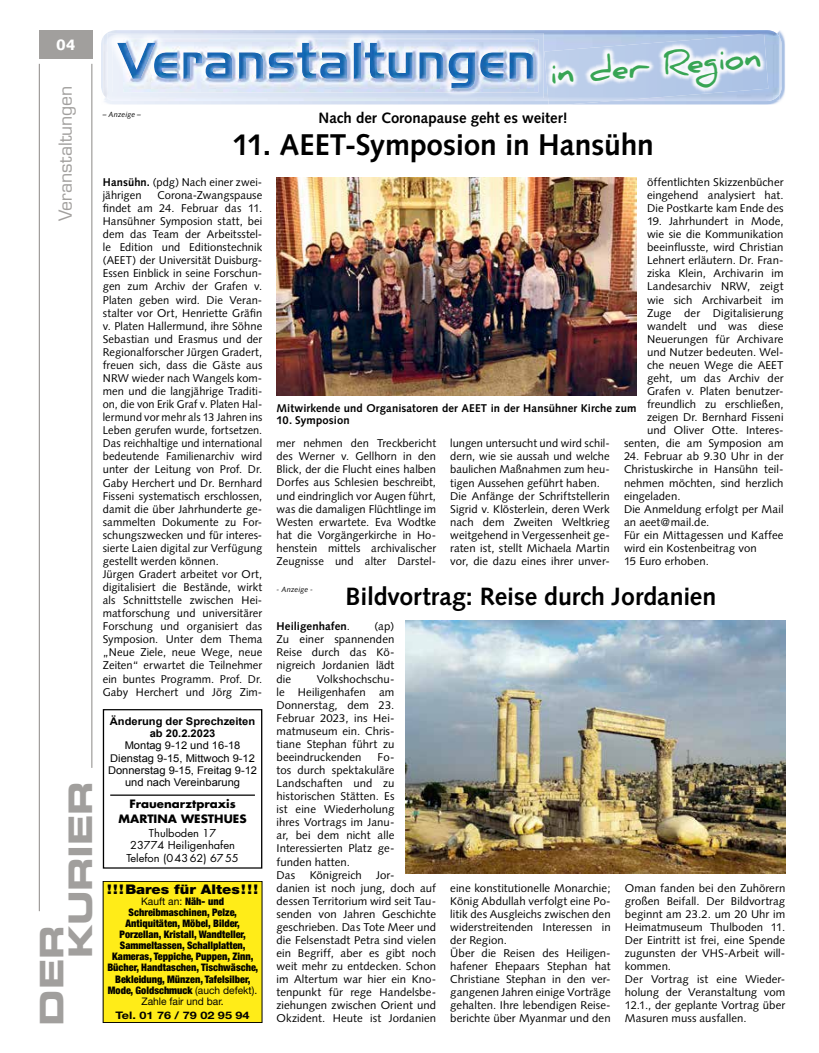
<style>
.page{position:relative;width:819px;height:1053px;background:#fff}
.page>*{position:absolute;margin:0;border:0;box-sizing:border-box;transform-origin:0 0}
.t1{font:32.5px/28.9px "Eurostile LT Std Bold Ex 2";letter-spacing:-.01em;color:#a19f9d}
.t2{font:700 31.25px "Daniel";color:#38a555}
.t3{font:700 30px "Syntax LT Std";letter-spacing:-.01em;color:#000}
.t4{font:700 25px "Syntax LT Std";letter-spacing:-.005em;color:#000}
.t5{font:17.5px "Eurostile LT Std";color:#a19f9d}
.t6{font:700 15px "Syntax LT Std";letter-spacing:-.005em;color:#000}
.t7{font:900 15px "Syntax LT Std";color:#fff}
.t8{font:900 13.25px "Helvetica Neue LT Std";color:#000;scale:1.1 1}
.t9{font:11.25px/13px "Syntax";letter-spacing:.005em;color:#000}
.t10{font:700 11.25px "Syntax LT Std";letter-spacing:.01em;color:#000}
.t11{font:700 11.25px/15px "Futura Std";color:#000;text-align:center;scale:1.05 1}
.t12{font:700 11.25px "Syntax";letter-spacing:.005em;color:#000}
.t13{font:10.62px/12.1px "Arial";color:#000;text-align:center;scale:1.05 1}
.t14{font:10.62px/12.5px "Futura Std";color:#000;text-align:center;scale:1.05 1}
.t15{font:900 condensed 10.38px/11px "Helvetica Neue LT Std";color:#000;text-align:center}
.t16{font:700 10.38px "Helvetica Neue LT Std";color:#000;scale:1.22 1}
.t17{font:italic 7.5px "Syntax LT Std";letter-spacing:.01em;color:#000}
.t18{font:italic 7.5px "Syntax";letter-spacing:.01em;color:#000}
.s1{font-weight:700}
.s2{font-weight:400;font-stretch:normal}
.s3{font-family:"Syntax LT Std";font-weight:700}
.s4{font-weight:400}
</style>
<div class="page">
<hr style="left:39px;top:64px;width:1px;height:847px;background:#8c8986">
<hr style="left:92px;top:64px;width:1px;height:703px;background:#8c8986">
<div style="left:39px;top:30px;width:53px;height:29px;background:#a19f9d"></div>
<div style="left:103px;top:881px;width:159px;height:141px;background:#ffec18"></div>
<div style="left:103px;top:709px;width:159px;height:159px;border:1px solid #000"></div>
<hr style="left:110px;top:794px;width:145px;height:1px;background:#000">
<img style="left:104px;top:30px;width:681px;height:75px">
<img style="left:780px;top:39px;width:1px;height:54px">
<img style="left:101px;top:40px;width:1px;height:50px">
<img style="left:102px;top:38px;width:1px;height:55px">
<img style="left:103px;top:30px;width:676px;height:71px">
<img style="left:108px;top:33px;width:435px;height:65px">
<img style="left:123px;top:39px;width:415px;height:54px">
<img style="left:123px;top:39px;width:411px;height:53px">
<img style="left:123px;top:43px;width:410px;height:45px">
<img style="left:548px;top:102px;width:63px;height:3px">
<img style="left:548px;top:101px;width:64px;height:1px">
<img style="left:544px;top:34px;width:224px;height:67px">
<img style="left:276px;top:177px;width:360px;height:218px">
<img style="left:405px;top:620px;width:380px;height:253px">
<p class="t7" style="left:56px;top:36px;width:21px">04</p>
<p class="t5" style="left:55px;top:221px;width:137px;rotate:-90deg">Veranstaltungen</p>
<p class="t1" style="left:37px;top:958px;width:179px;text-indent:-67px;rotate:-90deg">Der<br>Kurier</p>
<p class="t17" style="left:103px;top:110px;width:40px">– Anzeige –</p>
<p class="t2" style="left:548px;top:56px;width:213px;rotate:-5deg">in der Region</p>
<p class="t6" style="left:318px;top:109px;width:250px">Nach der Coronapause geht es weiter!</p>
<p class="t3" style="left:232px;top:128px;width:423px">11. AEET-Symposion in Hansühn</p>
<p class="t9" style="left:103px;top:175px;width:161px"><span class="s1">Hansühn.</span> (pdg) Nach einer zwei&shy;jährigen</p>
<p class="t9" style="left:103px;top:188px;width:161px;text-indent:55px">Corona-Zwangspause findet am 24. Februar das 11.<br>Hansühner Symposion statt, bei dem das Team der Arbeitsstel&shy;le Edition und Editionstechnik (AEET) der Universität Duisburg-<br>Essen Einblick in seine Forschun&shy;gen zum Archiv der Grafen v.<br>Platen geben wird. Die Veran&shy;stalter vor Ort, Henriette Gräfin v. Platen Hallermund, ihre Söhne<br>Sebastian und Erasmus und der<br>Regionalforscher Jürgen Gradert, freuen sich, dass die Gäste aus<br>NRW wieder nach Wangels kom&shy;men und die langjährige Traditi&shy;on, die von Erik Graf v. Platen Hal&shy;lermund vor mehr als 13 Jahren ins<br>Leben gerufen wurde, fortsetzen.<br>Das reichhaltige und international bedeutende Familienarchiv wird unter der Leitung von Prof. Dr.<br>Gaby Herchert und Dr. Bernhard<br>Fisseni systematisch erschlossen, damit die über Jahrhunderte ge&shy;sammelten Dokumente zu For&shy;schungszwecken und für interes&shy;sierte Laien digital zur Verfügung gestellt werden können.<br>Jürgen Gradert arbeitet vor Ort, digitalisiert die Bestände, wirkt als Schnittstelle zwischen Hei&shy;matforschung und universitärer<br>Forschung und organisiert das<br>Symposion. Unter dem Thema „Neue Ziele, neue Wege, neue<br>Zeiten“ erwartet die Teilnehmer ein buntes Programm. Prof. Dr.<br>Gaby Herchert und Jörg Zim-</p>
<p class="t13" style="left:108px;top:715px;width:143px"><span class="s1">Änderung der Sprechzeiten ab 20.2.2023<br></span>Montag 9-12 und 16-18<br>Dienstag 9-15, Mittwoch 9-12<br>Donnerstag 9-15, Freitag 9-12 und nach Vereinbarung</p>
<p class="t11" style="left:118px;top:795px;width:123px">Frauenarztpraxis<br>MARTINA WESTHUES</p>
<p class="t14" style="left:126px;top:826px;width:109px">Thulboden 17<br>23774 Heiligenhafen<br>Telefon (04362) 6755</p>
<p class="t8" style="left:107px;top:881px;width:139px">!!!Bares für Altes!!!</p>
<p class="t15" style="left:107px;top:895px;width:152px"><span class="s2">Kauft an:</span> Näh- und<br>Schreibmaschinen, Pelze,<br>Antiquitäten, Möbel, Bilder,<br>Porzellan, Kristall, Wandteller,<br>Sammeltassen, Schallplatten,<br>Kameras, Teppiche, Puppen, Zinn,<br>Bücher, Handtaschen, Tischwäsche,<br>Bekleidung, Münzen, Tafelsilber,<br>Mode, Goldschmuck <span class="s2">(auch defekt).<br>Zahle fair und bar.</span></p>
<p class="t16" style="left:115px;top:1008px;width:111px">Tel. 01 76 / 79 02 95 94</p>
<p class="t9" style="left:647px;top:175px;width:138px;text-align:justify">öffentlichten Skizzenbücher eingehend analysiert hat.<br>Die Postkarte kam Ende des</p>
<p class="t9" style="left:624px;top:215px;width:161px;text-align:right">19. Jahrhundert in Mode,<br>wie sie die Kommunikation beeinflusste, wird Christian<br>Lehnert erläutern. Dr. Fran&shy;ziska Klein, Archivarin im<br>Landesarchiv NRW, zeigt<br>wie sich Archivarbeit im<br>Zuge der Digitalisierung wandelt und was diese<br>Neuerungen für Archivare<br>und Nutzer bedeuten. Wel-<br>che neuen Wege die AEET geht, um das Archiv der<br>Grafen v. Platen benutzer&shy;freundlich zu erschließen, zeigen Dr. Bernhard Fisseni<br>und Oliver Otte. Interes&shy;senten, die am Symposion am</p>
<p class="t9" style="left:624px;top:450px;width:161px">24. Februar ab 9.30 Uhr in der<br>Christuskirche in Hansühn teil&shy;nehmen möchten, sind herzlich eingeladen.<br>Die Anmeldung erfolgt per Mail an aeet@mail.de.<br>Für ein Mittagessen und Kaffee wird ein Kostenbeitrag von<br>15 Euro erhoben.</p>
<p class="t10" style="left:276px;top:401px;width:361px">Mitwirkende und Organisatoren der AEET in der Hansühner Kirche zum</p>
<p class="t9" style="left:276px;top:409px;width:161px;line-height:23px"><span class="s3">10. Symposion<br></span>mer nehmen den Treckbericht</p>
<p class="t9" style="left:276px;top:450px;width:161px;text-align:justify">des Werner v. Gellhorn in den Blick, der die Flucht eines halben Dorfes aus Schlesien beschreibt, und eindringlich vor Augen führt, was die damaligen Flüchtlinge im Westen erwartete. Eva Wodtke hat die Vorgängerkirche in Ho&shy;henstein mittels archivalischer Zeugnisse und alter Darstel-</p>
<p class="t9" style="left:450px;top:437px;width:161px">lungen untersucht und wird schil&shy;dern, wie sie aussah und welche baulichen Maßnahmen zum heu&shy;tigen Aussehen geführt haben.<br>Die Anfänge der Schriftstellerin<br>Sigrid v. Klösterlein, deren Werk nach dem Zweiten Weltkrieg weitgehend in Vergessenheit ge&shy;raten ist, stellt Michaela Martin vor, die dazu eines ihrer unver-</p>
<p class="t18" style="left:276px;top:584px;width:38px">- Anzeige -</p>
<p class="t4" style="left:345px;top:581px;width:372px">Bildvortrag: Reise durch Jordanien</p>
<p class="t12" style="left:276px;top:620px;width:75px">Heiligenhafen<span class="s4">.</span></p>
<p class="t9" style="left:276px;top:620px;width:119px;text-align:justify;text-indent:98px">(ap)<br>Zu einer spannenden Reise durch das Kö&shy;nigreich Jordanien lädt die</p>
<p class="t9" style="left:276px;top:672px;width:119px;text-align:justify;text-indent:40px">Volkshochschu&shy;le Heiligenhafen am Donnerstag, dem 23.<br>Februar 2023, ins Hei&shy;matmuseum ein. Chris&shy;tiane Stephan führt zu beeindruckenden</p>
<p class="t9" style="left:276px;top:750px;width:119px;text-indent:101px">Fo&shy;tos durch spektakuläre<br>Landschaften und zu historischen Stätten. Es ist eine Wiederholung ihres Vortrags im Janu&shy;ar, bei dem nicht alle<br>Interessierten Platz ge&shy;funden hatten.<br>Das</p>
<p class="t9" style="left:310px;top:868px;width:54px">Königreich</p>
<p class="t9" style="left:276px;top:868px;width:161px;text-indent:100px">Jor-<br>danien ist noch jung, doch auf dessen Territorium wird seit Tau&shy;senden von Jahren Geschichte geschrieben. Das Tote Meer und die Felsenstadt Petra sind vielen ein Begriff, aber es gibt noch weit mehr zu entdecken. Schon im Altertum war hier ein Kno&shy;tenpunkt für rege Handelsbe&shy;ziehungen zwischen Orient und<br>Okzident. Heute ist Jordanien</p>
<p class="t9" style="left:450px;top:881px;width:162px">eine konstitutionelle Monarchie;<br>König Abdullah verfolgt eine Po&shy;litik des Ausgleichs zwischen den widerstreitenden Interessen in der Region.<br>Über die Reisen des Heiligen&shy;hafener Ehepaars Stephan hat<br>Christiane Stephan in den ver&shy;gangenen Jahren einige Vorträge gehalten. Ihre lebendigen Reise&shy;berichte über Myanmar und den</p>
<p class="t9" style="left:625px;top:881px;width:162px">Oman fanden bei den Zuhörern großen Beifall. Der Bildvortrag beginnt am 23.2. um 20 Uhr im<br>Heimatmuseum Thulboden 11.<br>Der Eintritt ist frei, eine Spende zugunsten der VHS-Arbeit will&shy;kommen.<br>Der Vortrag ist eine Wieder&shy;holung der Veranstaltung vom<br>12.1., der geplante Vortrag über<br>Masuren muss ausfallen.</p>
</div>
